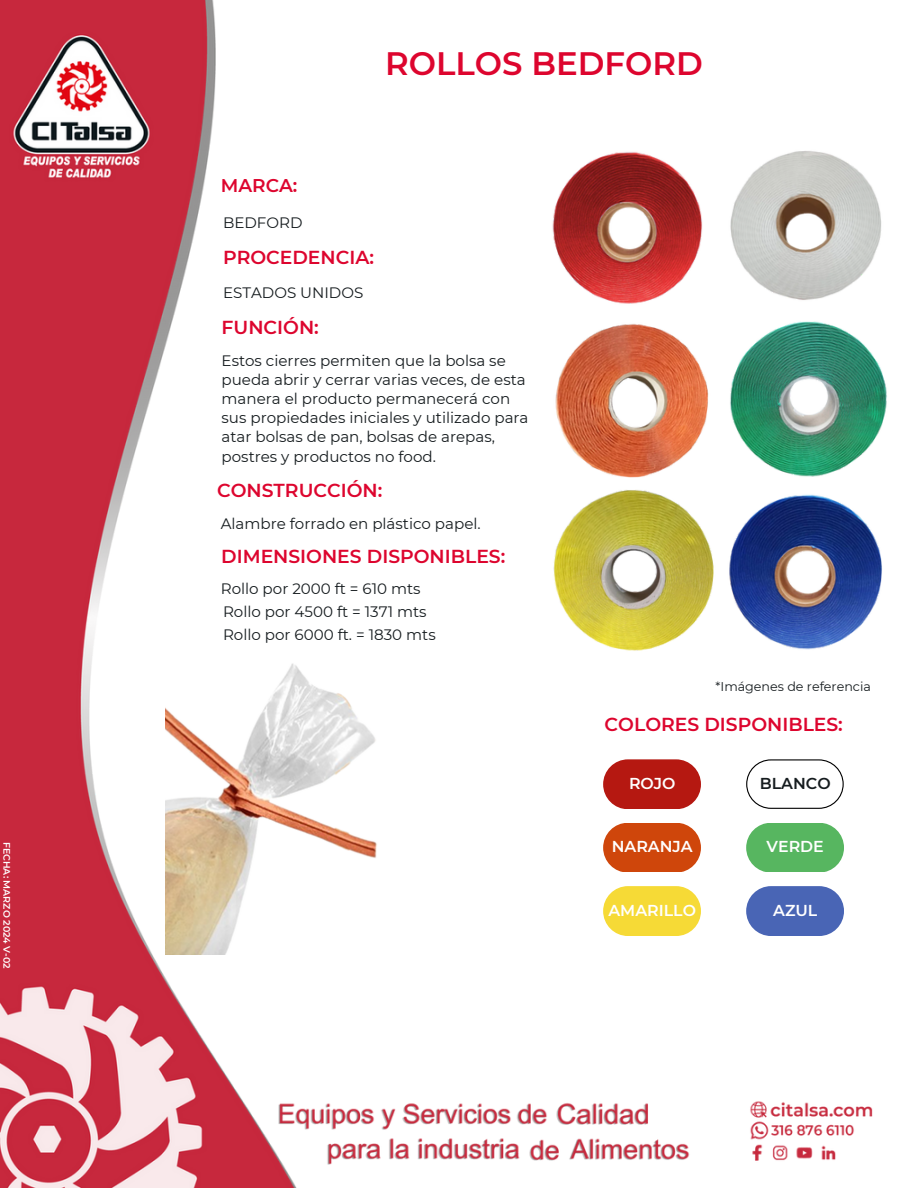
<style>
.page{position:relative;width:918px;height:1188px;background:#fff}
.page>*{position:absolute;margin:0;border:0;box-sizing:border-box;transform-origin:0 0}
.t1{font:600 32.4px "Montserrat";color:#dd052e}
.t2{font:600 18.75px "Montserrat";color:#dd052e}
.t3{font:600 18.45px "Montserrat";color:#dd052e}
.t4{font:600 15.75px "Montserrat";color:#fff}
.t5{font:600 15.75px "Montserrat";color:#161c1f}
.t6{font:15.15px/19.2px "Montserrat";color:#161c1f}
.t7{font:12.75px "Montserrat";color:#161c1f}
.t8{font:600 9.45px "Montserrat";color:#fff}
</style>
<div class="page">
<img style="left:0;top:0;width:873px;height:1188px">
<img style="left:165px;top:657px;width:312px;height:298px">
<img style="left:550px;top:150px;width:160px;height:157px">
<img style="left:729px;top:320px;width:158px;height:158px">
<img style="left:728px;top:148px;width:154px;height:158px">
<img style="left:724px;top:492px;width:158px;height:158px">
<img style="left:542px;top:490px;width:176px;height:164px">
<img style="left:550px;top:320px;width:166px;height:157px">
<div style="left:603px;top:759px;width:98px;height:50px;background:#b51811"></div>
<div style="left:603px;top:823px;width:98px;height:49px;background:#cf460b"></div>
<div style="left:603px;top:886px;width:98px;height:50px;background:#f6da36"></div>
<div style="left:746px;top:759px;width:98px;height:50px;background:#fff"></div>
<div style="left:745px;top:758px;width:100px;height:52px;border:2px solid #000;border-radius:25px"></div>
<div style="left:746px;top:823px;width:98px;height:49px;background:#57b660"></div>
<div style="left:746px;top:886px;width:98px;height:50px;background:#4965b5"></div>
<h3 class="t8" style="left:13px;top:842px;width:128px;rotate:90deg">FECHA: MARZO 2024 V-02</h3>
<p class="t1" style="left:385px;top:44px;width:319px">ROLLOS BEDFORD</p>
<h5 class="t3" style="left:221px;top:174px;width:78px">MARCA:</h5>
<h5 class="t6" style="left:223px;top:213px;width:81px">BEDFORD</h5>
<p class="t2" style="left:223px;top:246px;width:152px">PROCEDENCIA:</p>
<p class="t6" style="left:223px;top:283px;width:142px">ESTADOS UNIDOS</p>
<p class="t2" style="left:222px;top:316px;width:99px">FUNCIÓN:</p>
<p class="t6" style="left:222px;top:351px;width:308px">Estos cierres permiten que la bolsa se pueda abrir y cerrar varias veces, de esta manera el producto permanecerá con sus propiedades iniciales y utilizado para atar bolsas de pan, bolsas de arepas, postres y productos no food.</p>
<p class="t2" style="left:217px;top:479px;width:167px">CONSTRUCCIÓN:</p>
<p class="t6" style="left:221px;top:514px;width:261px">Alambre forrado en plástico papel.</p>
<h6 class="t2" style="left:221px;top:544px;width:286px">DIMENSIONES DISPONIBLES:</h6>
<p class="t6" style="left:221px;top:579px;width:201px">Rollo por 2000 ft = 610 mts</p>
<h3 class="t6" style="left:223px;top:602px;width:205px">Rollo por 4500 ft = 1371 mts</h3>
<h3 class="t6" style="left:223px;top:625px;width:214px">Rollo por 6000 ft. = 1830 mts</h3>
<p class="t7" style="left:716px;top:679px;width:157px">*Imágenes de referencia</p>
<h2 class="t2" style="left:605px;top:712px;width:240px">COLORES DISPONIBLES:</h2>
<h2 class="t4" style="left:629px;top:774px;width:48px">ROJO</h2>
<h5 class="t4" style="left:612px;top:837px;width:82px">NARANJA</h5>
<h5 class="t5" style="left:760px;top:774px;width:72px">BLANCO</h5>
<h2 class="t4" style="left:767px;top:837px;width:59px">VERDE</h2>
<h2 class="t4" style="left:609px;top:900px;width:89px">AMARILLO</h2>
<h5 class="t4" style="left:773px;top:900px;width:46px">AZUL</h5>
</div>
